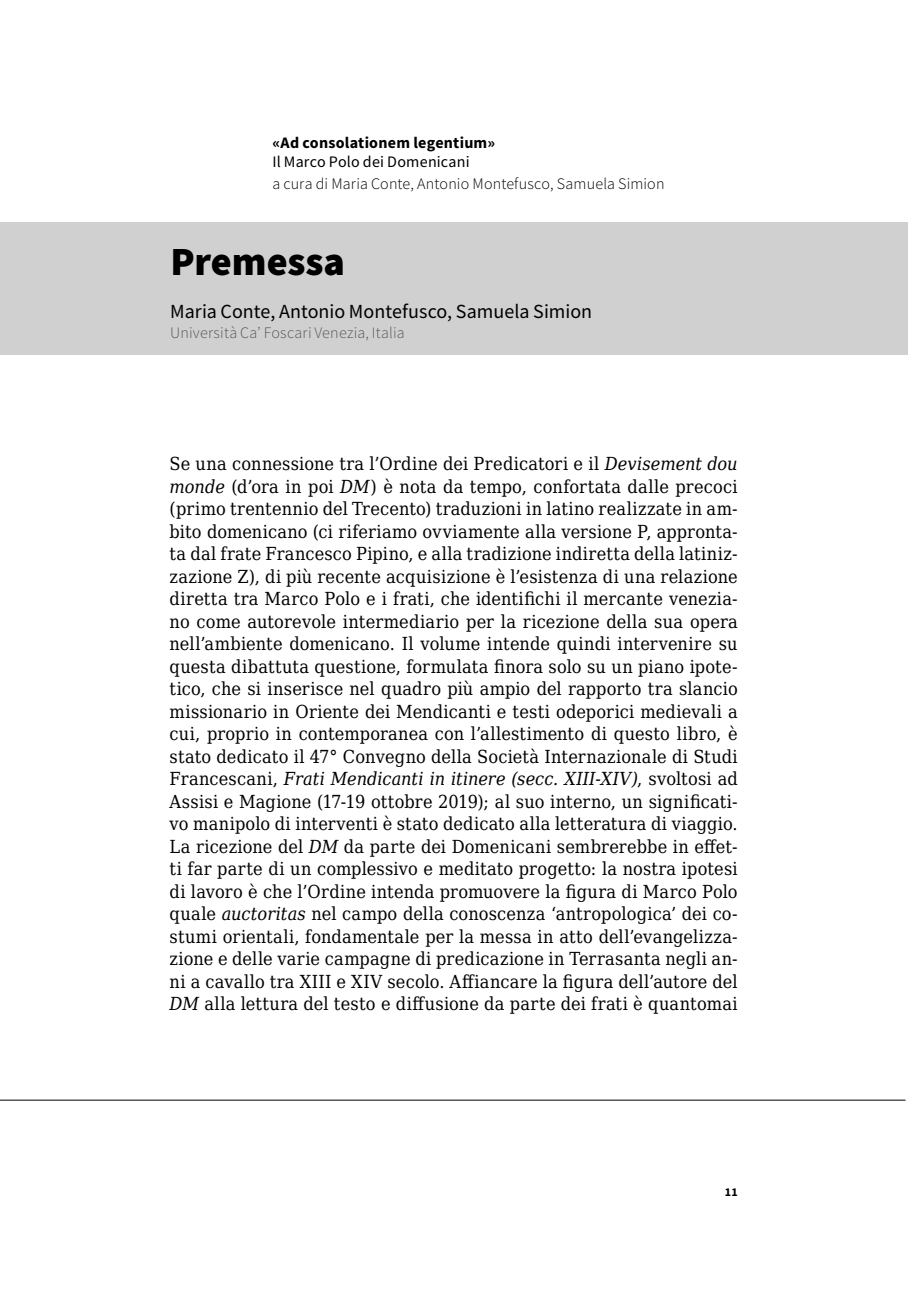
<style>
.page{position:relative;width:908px;height:1304px;background:#fff}
.page>*{position:absolute;margin:0;border:0;box-sizing:border-box;transform-origin:0 0}
.t1{font:900 40px "Source Sans Pro";color:#000}
.t2{font:20px "Source Sans Pro";color:#000}
.t3{font:18px/22.4px "DejaVu Serif Condensed";letter-spacing:.015em;color:#000;text-align:justify}
.t4{font:300 16px "Source Sans Pro";letter-spacing:.01em;color:#000}
.t5{font:300 16px "Source Sans Pro";letter-spacing:.01em;color:#575756}
.t6{font:700 16px "Source Sans Pro";letter-spacing:.015em;color:#000}
.t7{font:16px "Source Sans Pro";letter-spacing:.01em;color:#000}
.t8{font:700 12px "Source Sans Pro";color:#000}
.s1{font-style:italic}
</style>
<div class="page">
<hr style="left:0;top:1100px;width:905px;height:1px;background:#000">
<div style="left:0;top:223px;width:907px;height:132px;background:#d0d0d0"></div>
<p class="t6" style="left:272px;top:132px;width:224px">«Ad consolationem legentium»</p>
<p class="t7" style="left:272px;top:152px;width:199px">Il Marco Polo dei Domenicani</p>
<p class="t4" style="left:272px;top:174px;width:393px">a cura di Maria Conte, Antonio Montefusco, Samuela Simion</p>
<h1 class="t1" style="left:170px;top:234px;width:176px">Premessa</h1>
<p class="t2" style="left:170px;top:299px;width:423px">Maria Conte, Antonio Montefusco, Samuela Simion</p>
<p class="t5" style="left:170px;top:323px;width:236px">Università Ca’ Foscari Venezia, Italia</p>
<p class="t3" style="left:169px;top:452px;width:569px">Se una connessione tra l’Ordine dei Predicatori e il <span class="s1">Devisement dou monde</span> (d’ora in poi <span class="s1">DM</span>) è nota da tempo, confortata dalle precoci (primo trentennio del Trecento) traduzioni in latino realizzate in am&shy;bito domenicano (ci riferiamo ovviamente alla versione P, appronta&shy;ta dal frate Francesco Pipino, e alla tradizione indiretta della latiniz&shy;zazione Z), di più recente acquisizione è l’esistenza di una relazione diretta tra Marco Polo e i frati, che identifichi il mercante venezia&shy;no come autorevole intermediario per la ricezione della sua opera nell’ambiente domenicano. Il volume intende quindi intervenire su questa dibattuta questione, formulata finora solo su un piano ipote&shy;tico, che si inserisce nel quadro più ampio del rapporto tra slancio missionario in Oriente dei Mendicanti e testi odeporici medievali a cui, proprio in contemporanea con l’allestimento di questo libro, è stato dedicato il 47° Convegno della Società Internazionale di Studi Francescani, <span class="s1">Frati Mendicanti in itinere (secc. XIII-XIV)</span>, svoltosi ad Assisi e Magione (17-19 ottobre 2019); al suo interno, un significati&shy;vo manipolo di interventi è stato dedicato alla letteratura di viaggio.<br>La ricezione del <span class="s1">DM</span> da parte dei Domenicani sembrerebbe in effet&shy;ti far parte di un complessivo e meditato progetto: la nostra ipotesi di lavoro è che l’Ordine intenda promuovere la figura di Marco Polo quale <span class="s1">auctoritas</span> nel campo della conoscenza ‘antropologica’ dei co&shy;stumi orientali, fondamentale per la messa in atto dell’evangelizza&shy;zione e delle varie campagne di predicazione in Terrasanta negli an&shy;ni a cavallo tra XIII e XIV secolo. Affiancare la figura dell’autore del <span class="s1">DM</span> alla lettura del testo e diffusione da parte dei frati è quantomai</p>
<p class="t8" style="left:724px;top:1184px;width:14px">11</p>
</div>
